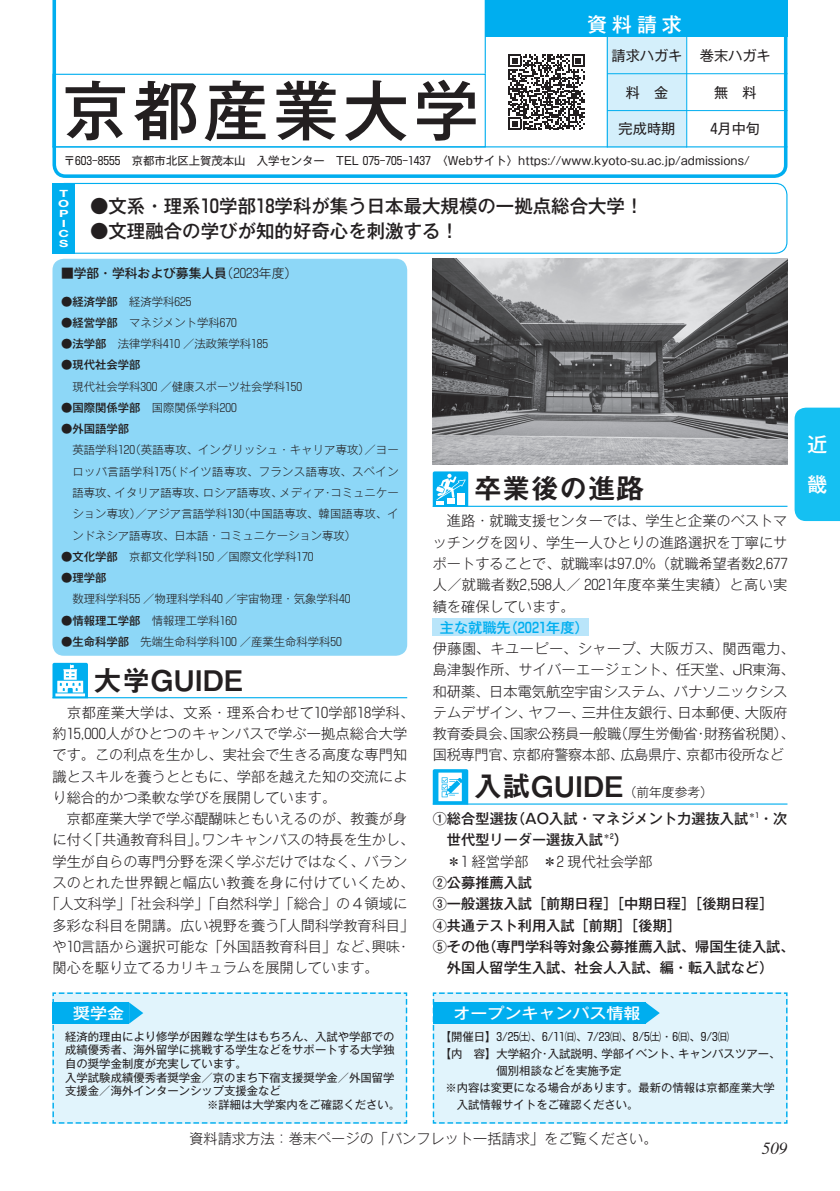
<style>
.page{position:relative;width:840px;height:1191px;background:#fff}
.page>*{position:absolute;margin:0;border:0;box-sizing:border-box;transform-origin:0 0}
.t1{font:65.2px "Gothic MB101 Pr 5 Medium 90 pv RKSJ V";letter-spacing:.075em;color:#231f20}
.t2{font:28.4px "Midashi Go Pr 5 MB31 90 pv RKSJ H";color:#231f20}
.t3{font:19.8px/39.6px "Gothic MB101 Pr 5 Medium 90 pv RKSJ V";color:#fff}
.t4{font:18.4px "Gothic MB101 Pr 5 Medium 90 pv RKSJ V";color:#231f20}
.t5{font:italic 17px "Times";color:#231f20}
.t6{font:15.4px "Gothic MB101 Pr 5 Medium 90 pv RKSJ V";color:#fff;scale:1.11 1}
.t7{font:14.2px/21.2px "Gothic MB101 Pr 5 Light 90 pv RKSJ H";color:#231f20;text-align:justify}
.t8{font:14.2px/21.2px "Gothic MB101 Pr 5 Medium 90 pv RKSJ V";color:#231f20}
.t9{font:14.2px "Gothic MB101 Pr 5 Light 90 pv RKSJ H";letter-spacing:.03em;color:#231f20}
.t10{font:14.2px "Gothic MB101 Pr 5 Light 90 pv RKSJ H";letter-spacing:.02em;color:#231f20}
.t11{font:14.2px "Gothic MB101 Pr 5 Regular 90 pv RKSJ H";color:#231f20}
.t12{font:14.2px "Gothic MB101 Pr 5 Medium 90 pv RKSJ V";color:#00aeef}
.t13{font:12.8px "Gothic MB101 Pr 5 Medium 90 pv RKSJ V";color:#231f20}
.t14{font:11.4px "Gothic MB101 Pr 5 Regular 90 pv RKSJ H";color:#231f20}
.t15{font:11.4px/21.2px "Gothic MB101 Pr 5 Light 90 pv RKSJ H";color:#231f20;text-align:justify}
.t16{font:11.4px "Gothic MB101 Pr 5 Medium 90 pv RKSJ V";color:#231f20}
.t17{font:700 10px/10px "Helvetica Neue";color:#fff;text-align:center;scale:1.43 1}
.s1{font-family:"Shingo Num"}
.s2{font-family:"Gothic MB101 Pr 5 Light 90 pv RKSJ H"}
.s3{font-family:"Shingo Num";font-weight:300}
.s4{font-family:"Gothic MB101 Pr 5 Medium 90 pv RKSJ V"}
.s5{font-family:"Shingo Num";font-weight:500}
.s6{font-family:"Gothic MB101 Pr 5 Light 90 pv RKSJ H";font-size:12.8px}
</style>
<div class="page">
<div style="left:794px;top:407px;width:45px;height:114px;background:#15c0f2"></div>
<hr style="left:52px;top:697px;width:355px;height:1px;background:#00aeef">
<svg style="left:52px;top:663px;width:36px;height:35px"></svg>
<div style="left:432px;top:619px;width:156px;height:17px;background:#b9e5fa"></div>
<hr style="left:432px;top:506px;width:355px;height:1px;background:#00aeef">
<svg style="left:432px;top:471px;width:36px;height:36px"></svg>
<div style="left:446px;top:498px;width:8px;height:6px;background:#fff"></div>
<div style="left:457px;top:493px;width:7px;height:11px;background:#fff"></div>
<hr style="left:432px;top:803px;width:355px;height:1px;background:#00aeef">
<svg style="left:432px;top:769px;width:36px;height:35px"></svg>
<div style="left:52px;top:183px;width:735px;height:71px;border:1px solid #00aeef;border-radius:11px"></div>
<svg style="left:52px;top:0;width:735px;height:178px"></svg>
<hr style="left:52px;top:146px;width:735px;height:1px;background:#00aeef">
<div style="left:52px;top:74px;width:433px;height:73px;border:1px solid #00aeef"></div>
<hr style="left:606px;top:37px;width:1px;height:110px;background:#00aeef">
<svg style="left:508px;top:54px;width:76px;height:76px"></svg>
<hr style="left:484px;top:0;width:1px;height:74px;background:#00aeef">
<div style="left:485px;top:0;width:302px;height:37px;background:#00aeef"></div>
<hr style="left:686px;top:37px;width:1px;height:110px;background:#00aeef">
<hr style="left:607px;top:73px;width:180px;height:1px;background:#00aeef">
<hr style="left:607px;top:110px;width:180px;height:1px;background:#00aeef">
<div style="left:52px;top:183px;width:23px;height:71px;background:#00aeef"></div>
<img style="left:432px;top:259px;width:355px;height:205px">
<div style="left:52px;top:259px;width:355px;height:397px;background:#8dd7f7;border-radius:11px"></div>
<svg style="left:432px;top:992px;width:355px;height:132px;background:#c5ebfa"></svg>
<svg style="left:52px;top:992px;width:355px;height:132px;background:#d3effb"></svg>
<h3 class="t3" style="left:587px;top:7px;width:96px">資料請求</h3>
<p class="t11" style="left:699px;top:50px;width:72px">巻末ハガキ</p>
<p class="t11" style="left:713px;top:87px;width:44px">無　料</p>
<p class="t11" style="left:710px;top:124px;width:51px"><span class="s1">4</span>月中旬</p>
<p class="t11" style="left:611px;top:50px;width:72px">請求ハガキ</p>
<p class="t11" style="left:625px;top:87px;width:44px">料　金</p>
<h1 class="t1" style="left:63px;top:86px;width:417px">京都産業大学</h1>
<p class="t14" style="left:64px;top:157px;width:687px">〒<span class="s1">603</span>‒<span class="s1">8555</span>　京都市北区上賀茂本山　入学センター　TEL <span class="s1">075</span>‒<span class="s1">705</span>‒<span class="s1">1437</span> 〈Webサイト〉https://www.kyoto-su.ac.jp/admissions/</p>
<p class="t11" style="left:618px;top:123px;width:58px">完成時期</p>
<p class="t17" style="left:58px;top:189px;width:9px">T<br>O<br>P<br>I<br>C<br>S</p>
<p class="t13" style="left:61px;top:269px;width:237px">■学部・学科および募集人員<span class="s2">（</span><span class="s3">2023</span><span class="s2">年度）</span></p>
<p class="t16" style="left:61px;top:297px;width:132px">●経済学部　<span class="s2">経済学科</span><span class="s3">625</span></p>
<p class="t15" style="left:61px;top:313px;width:177px"><span class="s4">●経営学部　</span>マネジメント学科<span class="s3">670</span></p>
<p class="t15" style="left:61px;top:335px;width:208px"><span class="s4">●法学部　</span>法律学科<span class="s3">410</span> ／法政策学科<span class="s3">185</span></p>
<p class="t16" style="left:61px;top:361px;width:81px">●現代社会学部</p>
<p class="t15" style="left:72px;top:377px;width:231px">現代社会学科<span class="s3">300</span> ／健康スポーツ社会学科<span class="s3">150</span></p>
<p class="t16" style="left:61px;top:403px;width:177px">●国際関係学部　<span class="s2">国際関係学科</span><span class="s3">200</span></p>
<p class="t16" style="left:61px;top:424px;width:70px">●外国語学部</p>
<p class="t15" style="left:72px;top:441px;width:327px">英語学科<span class="s3">120</span>（英語専攻、イングリッシュ・キャリア専攻）／ヨーロッパ言語学科<span class="s3">175</span>（ドイツ語専攻、フランス語専攻、スペイン語専攻、イタリア語専攻、ロシア語専攻、メディア・コミュニケーション専攻）／アジア言語学科<span class="s3">130</span>（中国語専攻、韓国語専攻、インドネシア語専攻、日本語・コミュニケーション専攻）</p>
<p class="t15" style="left:61px;top:547px;width:254px"><span class="s4">●文化学部　</span>京都文化学科<span class="s3">150</span> ／国際文化学科<span class="s3">170</span></p>
<p class="t16" style="left:61px;top:573px;width:47px">●理学部</p>
<p class="t15" style="left:72px;top:590px;width:279px">数理科学科<span class="s3">55</span> ／物理科学科<span class="s3">40</span> ／宇宙物理・気象学科<span class="s3">40</span></p>
<p class="t16" style="left:61px;top:616px;width:177px">●情報理工学部　<span class="s2">情報理工学科</span><span class="s3">160</span></p>
<p class="t15" style="left:61px;top:632px;width:282px"><span class="s4">●生命科学部　</span>先端生命科学科<span class="s3">100</span> ／産業生命科学科<span class="s3">50</span></p>
<p class="t4" style="left:90px;top:199px;width:554px">●文系・理系<span class="s5">10</span>学部<span class="s5">18</span>学科が集う日本最大規模の一拠点総合大学！</p>
<p class="t4" style="left:90px;top:224px;width:370px">●文理融合の学びが知的好奇心を刺激する！</p>
<h2 class="t2" style="left:473px;top:478px;width:172px">卒業後の進路</h2>
<p class="t7" style="left:432px;top:512px;width:356px">　進路・就職支援センターでは、学生と企業のベストマッチングを図り、学生一人ひとりの進路選択を丁寧にサポートすることで、就職率は<span class="s3">97</span>.<span class="s3">0</span>%（就職希望者数<span class="s3">2</span>,<span class="s3">677</span>人／就職者数<span class="s3">2</span>,<span class="s3">598</span>人／ <span class="s3">2021</span>年度卒業生実績）と高い実績を確保しています。</p>
<p class="t12" style="left:439px;top:622px;width:150px">主な就職先（<span class="s5">2021</span>年度）</p>
<p class="t7" style="left:432px;top:640px;width:363px;text-align:left">伊藤園、キユーピー、シャープ、大阪ガス、関西電力、島津製作所、サイバーエージェント、任天堂、JR東海、和研薬、日本電気航空宇宙システム、パナソニックシステムデザイン、ヤフー、三井住友銀行、日本郵便、大阪府教育委員会、国家公務員一般職（厚生労働省・財務省税関）、国税専門官、京都府警察本部、広島県庁、京都市役所など</p>
<h2 class="t2" style="left:94px;top:669px;width:151px">大学GUIDE</h2>
<p class="t9" style="left:52px;top:707px;width:363px">　京都産業大学は、文系・理系合わせて<span class="s3">10</span>学部<span class="s3">18</span>学科、</p>
<p class="t7" style="left:52px;top:725px;width:356px">約<span class="s3">15</span>,<span class="s3">000</span>人がひとつのキャンパスで学ぶ一拠点総合大学</p>
<p class="t7" style="left:52px;top:746px;width:356px">です。この利点を生かし、実社会で生きる高度な専門知</p>
<p class="t7" style="left:52px;top:767px;width:356px">識とスキルを養うとともに、学部を越えた知の交流によ</p>
<p class="t7" style="left:52px;top:789px;width:285px">り総合的かつ柔軟な学びを展開しています。</p>
<p class="t7" style="left:52px;top:810px;width:356px">　京都産業大学で学ぶ醍醐味ともいえるのが、教養が身</p>
<p class="t7" style="left:52px;top:831px;width:363px">に付く「共通教育科目」。ワンキャンパスの特長を生かし、</p>
<p class="t7" style="left:52px;top:852px;width:356px">学生が自らの専門分野を深く学ぶだけではなく、バラン</p>
<p class="t10" style="left:52px;top:877px;width:363px">スのとれた世界観と幅広い教養を身に付けていくため、</p>
<p class="t7" style="left:45px;top:895px;width:363px">「人文科学」「社会科学」「自然科学」「総合」の４領域に</p>
<p class="t7" style="left:52px;top:916px;width:363px">多彩な科目を開講。広い視野を養う「人間科学教育科目」</p>
<p class="t7" style="left:52px;top:937px;width:359px">や<span class="s3">10</span>言語から選択可能な「外国語教育科目」など、興味・</p>
<p class="t7" style="left:52px;top:959px;width:327px">関心を駆り立てるカリキュラムを展開しています。</p>
<h2 class="t2" style="left:473px;top:775px;width:240px">入試GUIDE<span class="s6">（前年度参考）</span></h2>
<p class="t8" style="left:446px;top:810px;width:342px;text-indent:-14px">① 総合型選抜（AO入試・マネジメント力選抜入試<sup>＊</sup><sup>1</sup>・次世代型リーダー選抜入試<sup>＊</sup><sup>2</sup>）</p>
<p class="t7" style="left:446px;top:852px;width:207px">＊<span class="s3">1</span> 経営学部　＊<span class="s3">2</span> 現代社会学部</p>
<p class="t8" style="left:432px;top:874px;width:101px">②公募推薦入試</p>
<p class="t8" style="left:432px;top:895px;width:342px">③一般選抜入試［前期日程］［中期日程］［後期日程］</p>
<p class="t8" style="left:432px;top:916px;width:250px">④共通テスト利用入試［前期］［後期］</p>
<p class="t8" style="left:432px;top:937px;width:363px">⑤ その他（専門学科等対象公募推薦入試、帰国生徒入試、</p>
<p class="t8" style="left:446px;top:959px;width:327px">外国人留学生入試、社会人入試、編・転入試など）</p>
<p class="t6" style="left:73px;top:1007px;width:47px">奨学金</p>
<p class="t6" style="left:453px;top:1007px;width:170px">オープンキャンパス情報</p>
<p class="t14" style="left:65px;top:1032px;width:330px">経済的理由により修学が困難な学生はもちろん、入試や学部での</p>
<p class="t14" style="left:65px;top:1045px;width:330px">成績優秀者、海外留学に挑戦する学生などをサポートする大学独</p>
<p class="t14" style="left:65px;top:1059px;width:183px">自の奨学金制度が充実しています。</p>
<p class="t14" style="left:65px;top:1073px;width:330px">入学試験成績優秀者奨学金／京のまち下宿支援奨学金／外国留学</p>
<p class="t14" style="left:65px;top:1086px;width:217px">支援金／海外インターンシップ支援金など</p>
<p class="t14" style="left:207px;top:1100px;width:194px">※詳細は大学案内をご確認ください。</p>
<p class="t14" style="left:439px;top:1032px;width:291px">【開催日】<span class="s1">3</span>/<span class="s1">25</span>㈯、<span class="s1">6</span>/<span class="s1">11</span>㈰、<span class="s1">7</span>/<span class="s1">23</span>㈰、<span class="s1">8</span>/<span class="s1">5</span>㈯・<span class="s1">6</span>㈰、<span class="s1">9</span>/<span class="s1">3</span>㈰</p>
<p class="t14" style="left:439px;top:1049px;width:342px">【内　容】 大学紹介・入試説明、学部イベント、キャンパスツアー、</p>
<p class="t14" style="left:496px;top:1066px;width:126px">個別相談などを実施予定</p>
<p class="t14" style="left:445px;top:1083px;width:330px">※ 内容は変更になる場合があります。最新の情報は京都産業大学</p>
<p class="t14" style="left:456px;top:1100px;width:183px">入試情報サイトをご確認ください。</p>
<p class="t7" style="left:189px;top:1129px;width:469px">資料請求方法：巻末ページの「パンフレット一括請求」をご覧ください。</p>
<p class="t5" style="left:761px;top:1142px;width:27px">509</p>
<h3 class="t3" style="left:806px;top:427px;width:21px">近畿</h3>
</div>
